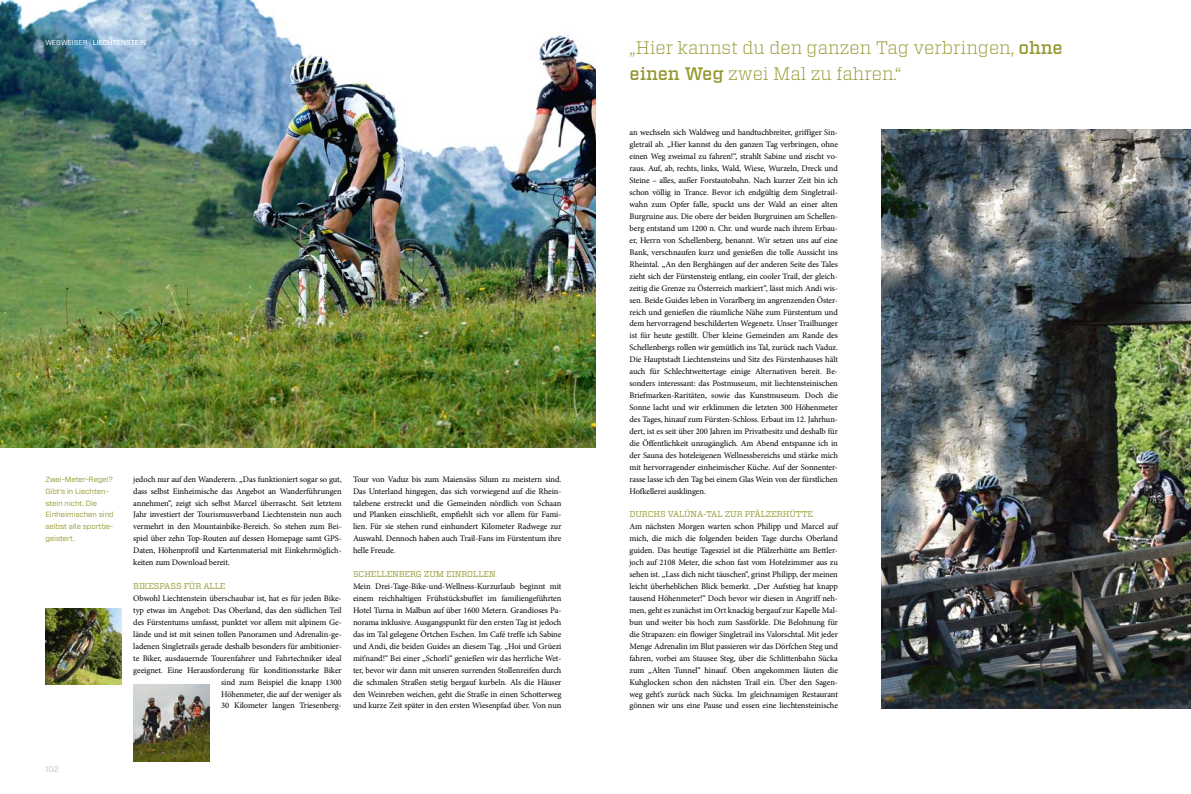
<style>
.page{position:relative;width:1191px;height:794px;background:#fff}
.page>*{position:absolute;margin:0;border:0;box-sizing:border-box;transform-origin:0 0}
.t1{font:300 18px/26px "Vitesse";color:#94972e}
.t2{font:8.5px/11.9px "Minion Pro";letter-spacing:-.01em;color:#000;text-align:justify}
.t3{font:8.5px "Vitesse";letter-spacing:-.01em;color:#94972e}
.t4{font:8px "Forza";color:#c2c1c2}
.t5{font:7.5px/11.9px "Forza";color:#94972e}
.t6{font:500 7px "Forza";color:#fff}
.s1{font-weight:400}
.s2{font-weight:300}
.s3{font-weight:500}
</style>
<div class="page">
<img style="left:0;top:0;width:595px;height:447px">
<img style="left:133px;top:684px;width:77px;height:77px">
<img style="left:45px;top:608px;width:77px;height:77px">
<img style="left:882px;top:129px;width:309px;height:579px">
<p class="t6" style="left:45px;top:38px;width:102px"><span class="s1">Wegweiser</span> <span class="s2">|</span> LIECHTENSTEIN</p>
<h1 class="t1" style="left:629px;top:34px;width:435px">„Hier kannst du den ganzen Tag verbringen, <span class="s3">ohne einen Weg</span> zwei Mal zu fahren.“</h1>
<p class="t5" style="left:45px;top:473px;width:70px">Zwei-Meter-Regel?<br>Gibt‘s in Liechten&shy;stein nicht. Die<br>Einheimischen sind selbst alle sportbe&shy;geistert.</p>
<p class="t2" style="left:133px;top:473px;width:210px">jedoch nur auf den Wanderern. „Das funktioniert sogar so gut, dass selbst Einheimische das Angebot an Wanderführungen annehmen“, zeigt sich selbst Marcel überrascht. Seit letztem Jahr investiert der Tourismusverband Liechtenstein nun auch vermehrt in den Mountainbike-Bereich. So stehen zum Bei&shy;spiel über zehn Top-Routen auf dessen Homepage samt GPS-Daten, Höhenprofil und Kartenmaterial mit Einkehrmöglich&shy;keiten zum Download bereit.</p>
<p class="t3" style="left:133px;top:580px;width:94px">BIKESPASS FÜR ALLE</p>
<p class="t2" style="left:133px;top:592px;width:210px;text-align:right">Obwohl Liechtenstein überschaubar ist, hat es für jeden Bike&shy;typ etwas im Angebot: Das Oberland, das den südlichen Teil des Fürstentums umfasst, punktet vor allem mit alpinem Ge&shy;lände und ist mit seinen tollen Panoramen und Adrenalin-ge&shy;ladenen Singletrails gerade deshalb besonders für ambitionier&shy;te Biker, ausdauernde Tourenfahrer und Fahrtechniker ideal geeignet. Eine Herausforderung für konditionsstarke Biker sind zum Beispiel die knapp 1300<br>Höhenmeter, die auf der weniger als<br>30 Kilometer langen Triesenberg-</p>
<p class="t2" style="left:353px;top:473px;width:210px">Tour von Vaduz bis zum Maiensäss Silum zu meistern sind.<br>Das Unterland hingegen, das sich vorwiegend auf die Rhein&shy;talebene erstreckt und die Gemeinden nördlich von Schaan und Planken einschließt, empfiehlt sich vor allem für Fami&shy;lien. Für sie stehen rund einhundert Kilometer Radwege zur Auswahl. Dennoch haben auch Trail-Fans im Fürstentum ihre helle Freude.</p>
<p class="t3" style="left:353px;top:568px;width:143px">SCHELLENBERG ZUM EINROLLEN</p>
<p class="t2" style="left:353px;top:580px;width:210px">Mein Drei-Tage-Bike-und-Wellness-Kurzurlaub beginnt mit einem reichhaltigen Frühstücksbuffet im familiengeführten Hotel Turna in Malbun auf über 1600 Metern. Grandioses Pa&shy;norama inklusive. Ausgangspunkt für den ersten Tag ist jedoch das im Tal gelegene Örtchen Eschen. Im Café treffe ich Sabine und Andi, die beiden Guides an diesem Tag. „Hoi und Grüezi mit’nand!“ Bei einer „Schorli“ genießen wir das herrliche Wet&shy;ter, bevor wir dann mit unseren surrenden Stollenreifen durch die schmalen Straßen stetig bergauf kurbeln. Als die Häuser den Weinreben weichen, geht die Straße in einen Schotterweg und kurze Zeit später in den ersten Wiesenpfad über. Von nun</p>
<p class="t2" style="left:629px;top:127px;width:210px">an wechseln sich Waldweg und handtuchbreiter, griffiger Sin&shy;gletrail ab. „Hier kannst du den ganzen Tag verbringen, ohne einen Weg zweimal zu fahren!“, strahlt Sabine und zischt vo&shy;raus. Auf, ab, rechts, links, Wald, Wiese, Wurzeln, Dreck und Steine – alles, außer Forstautobahn. Nach kurzer Zeit bin ich schon völlig in Trance. Bevor ich endgültig dem Singletrail&shy;wahn zum Opfer falle, spuckt uns der Wald an einer alten Burgruine aus. Die obere der beiden Burgruinen am Schellen&shy;berg entstand um 1200 n. Chr. und wurde nach ihrem Erbau&shy;er, Herrn von Schellenberg, benannt. Wir setzen uns auf eine Bank, verschnaufen kurz und genießen die tolle Aussicht ins Rheintal. „An den Berghängen auf der anderen Seite des Tales zieht sich der Fürstensteig entlang, ein cooler Trail, der gleich&shy;zeitig die Grenze zu Österreich markiert“, lässt mich Andi wis&shy;sen. Beide Guides leben in Vorarlberg im angrenzenden Öster&shy;reich und genießen die räumliche Nähe zum Fürstentum und dem hervorragend beschilderten Wegenetz. Unser Trailhunger ist für heute gestillt. Über kleine Gemeinden am Rande des Schellenbergs rollen wir gemütlich ins Tal, zurück nach Vaduz.<br>Die Hauptstadt Liechtensteins und Sitz des Fürstenhauses hält auch für Schlechtwettertage einige Alternativen bereit. Be&shy;sonders interessant: das Postmuseum, mit liechtensteinischen Briefmarken-Raritäten, sowie das Kunstmuseum. Doch die Sonne lacht und wir erklimmen die letzten 300 Höhenmeter des Tages, hinauf zum Fürsten-Schloss. Erbaut im 12. Jahrhun&shy;dert, ist es seit über 200 Jahren im Privatbesitz und deshalb für die Öffentlichkeit unzugänglich. Am Abend entspanne ich in der Sauna des hoteleigenen Wellnessbereichs und stärke mich mit hervorragender einheimischer Küche. Auf der Sonnenter&shy;rasse lasse ich den Tag bei einem Glas Wein von der fürstlichen Hofkellerei ausklingen.</p>
<p class="t3" style="left:629px;top:509px;width:185px">DURCHS VALÜNA-TAL ZUR PFÄLZERHÜTTE</p>
<p class="t2" style="left:629px;top:521px;width:210px">Am nächsten Morgen warten schon Philipp und Marcel auf mich, die mich die folgenden beiden Tage durchs Oberland guiden. Das heutige Tagesziel ist die Pfälzerhütte am Bettler&shy;joch auf 2108 Meter, die schon fast vom Hotelzimmer aus zu sehen ist. „Lass dich nicht täuschen“, grinst Philipp, der meinen leicht überheblichen Blick bemerkt. „Der Aufstieg hat knapp tausend Höhenmeter!“ Doch bevor wir diesen in Angriff neh&shy;men, geht es zunächst im Ort knackig bergauf zur Kapelle Mal&shy;bun und weiter bis hoch zum Sassförkle. Die Belohnung für die Strapazen: ein flowiger Singletrail ins Valorschtal. Mit jeder Menge Adrenalin im Blut passieren wir das Dörfchen Steg und fahren, vorbei am Stausee Steg, über die Schlittenbahn Sücka zum „Alten Tunnel“ hinauf. Oben angekommen läuten die Kuhglocken schon den nächsten Trail ein. Über den Sagen&shy;weg geht’s zurück nach Sücka. Im gleichnamigen Restaurant gönnen wir uns eine Pause und essen eine liechtensteinische</p>
<p class="t4" style="left:45px;top:764px;width:15px">102</p>
</div>
